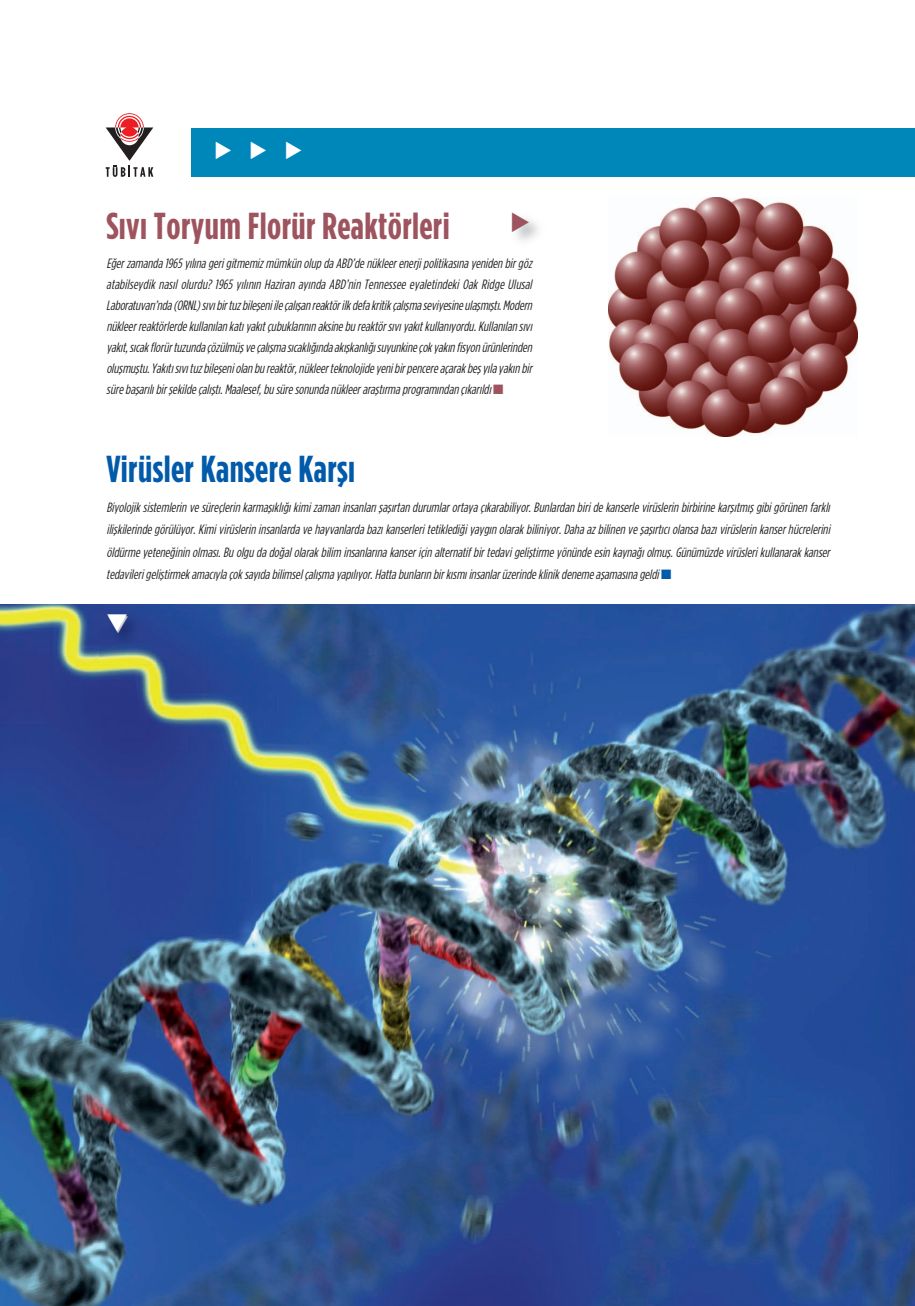
<style>
.page{position:relative;width:915px;height:1306px;background:#fff}
.page>*{position:absolute;margin:0;border:0;box-sizing:border-box;transform-origin:0 0}
.t1{font:37.5px "Gotham Condensed TRUN Bold";letter-spacing:.01em;color:#9e545f}
.t2{font:37.5px "Gotham Condensed TRUN Bold";letter-spacing:.01em;color:#015aaa}
.t3{font:italic 13.5px/21px "Gotham Condensed TRUN";color:#231f20;text-align:justify}
.s1{color:#9e545f}
.s2{color:#015aaa}
</style>
<div class="page">
<svg style="left:106px;top:113px;width:47px;height:64px"></svg>
<div style="left:191px;top:128px;width:723px;height:48px;background:#0087ba"></div>
<img style="left:0;top:604px;width:914px;height:701px">
<img style="left:608px;top:198px;width:248px;height:238px">
<img style="left:100px;top:606px;width:55px;height:57px">
<svg style="left:513px;top:215px;width:16px;height:17px"></svg>
<svg style="left:108px;top:616px;width:20px;height:17px"></svg>
<h1 class="t1" style="left:106px;top:205px;width:345px">Sıvı Toryum Florür Reaktörleri</h1>
<p class="t3" style="left:106px;top:252px;width:430px">Eğer zamanda 1965 yılına geri gitmemiz mümkün olup da ABD’de nükleer enerji politikasına yeniden bir göz atabilseydik nasıl olurdu? 1965 yılının Haziran ayında ABD’nin Tennessee eyaletindeki Oak Ridge Ulusal Laboratuvarı’nda (ORNL) sıvı bir tuz bileşeni ile çalışan reaktör ilk defa kritik çalışma seviyesine ulaşmıştı. Modern nükleer reaktörlerde kullanılan katı yakıt çubuklarının aksine bu reaktör sıvı yakıt kullanıyordu. Kullanılan sıvı yakıt, sıcak florür tuzunda çözülmüş ve çalışma sıcaklığında akışkanlığı suyunkine çok yakın fisyon ürünlerinden oluşmuştu. Yakıtı sıvı tuz bileşeni olan bu reaktör, nükleer teknolojide yeni bir pencere açarak beş yıla yakın bir süre başarılı bir şekilde çalıştı. Maalesef, bu süre sonunda nükleer araştırma programından çıkarıldı <span class="s1">■</span></p>
<h1 class="t2" style="left:106px;top:447px;width:250px">Virüsler Kansere Karşı</h1>
<p class="t3" style="left:106px;top:495px;width:728px;line-height:22.5px">Biyolojik sistemlerin ve süreçlerin karmaşıklığı kimi zaman insanları şaşırtan durumlar ortaya çıkarabiliyor. Bunlardan biri de kanserle virüslerin birbirine karşıtmış gibi görünen farklı ilişkilerinde görülüyor. Kimi virüslerin insanlarda ve hayvanlarda bazı kanserleri tetiklediği yaygın olarak biliniyor. Daha az bilinen ve şaşırtıcı olansa bazı virüslerin kanser hücrelerini öldürme yeteneğinin olması. Bu olgu da doğal olarak bilim insanlarına kanser için alternatif bir tedavi geliştirme yönünde esin kaynağı olmuş. Günümüzde virüsleri kullanarak kanser tedavileri geliştirmek amacıyla çok sayıda bilimsel çalışma yapılıyor. Hatta bunların bir kısmı insanlar üzerinde klinik deneme aşamasına geldi <span class="s2">■</span></p>
</div>
